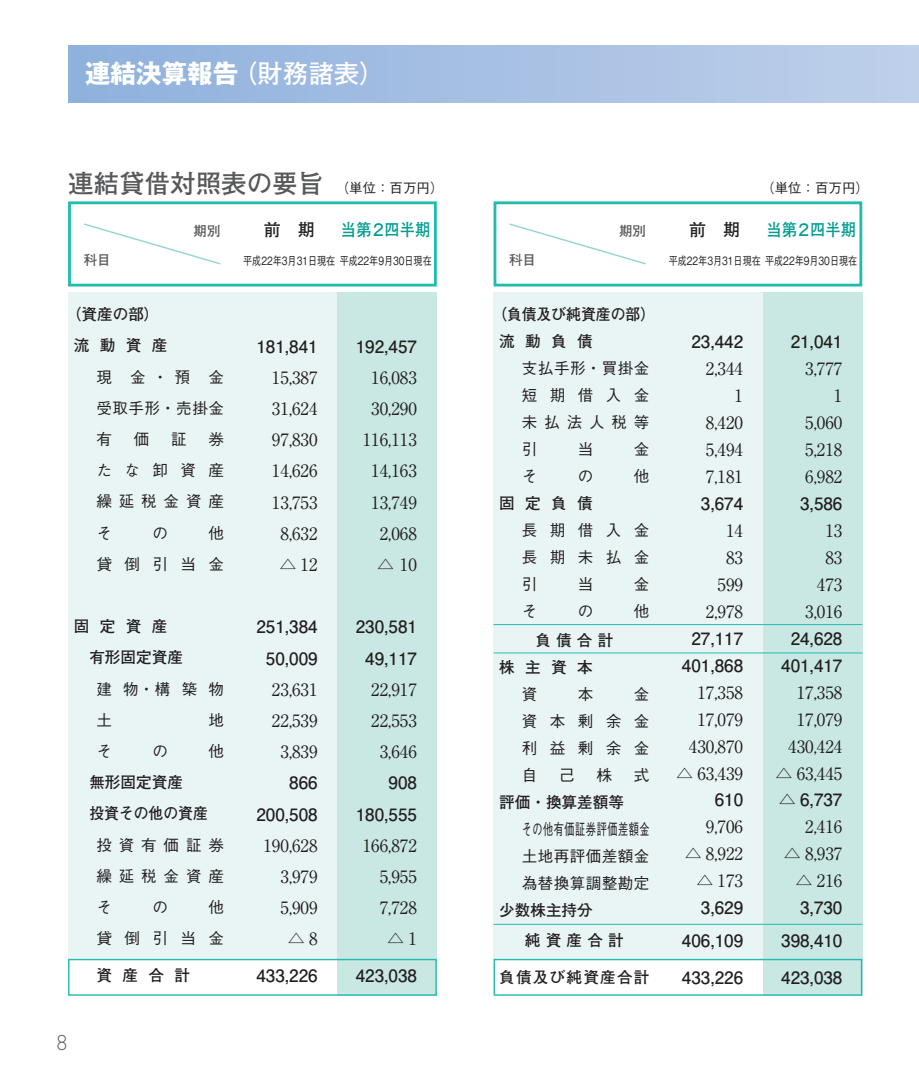
<style>
.page{position:relative;width:919px;height:1078px;background:#fff}
.page>*{position:absolute;margin:0;border:0;box-sizing:border-box;transform-origin:0 0}
.t1{font:25.6px "Futo Go B101 Pro Bold 90 pv RKSJ H";color:#57585a}
.t2{font:25.6px "Gothic MB101 Pro Bold 90 pv RKSJ H";color:#fff}
.t3{font:300 19.8px "Futura";color:#57585a}
.t4{font:17px/27px "Ryumin Pro Regular 90 pv RKSJ H";color:#231f20;text-align:right}
.t5{font:17px/31.2px "Futo Go B101 Pro Bold 90 pv RKSJ H";color:#231f20;text-align:center}
.t6{font:17px "Futo Go B101 Pro Bold 90 pv RKSJ H";color:#009d91;scale:.9 1}
.t7{font:15.6px/31.2px "Gothic BBB Pro Medium 90 pv RKSJ H";letter-spacing:.435em;color:#231f20;text-align:justify}
.t8{font:15.6px/31.2px "Futo Go B101 Pro Bold 90 pv RKSJ H";color:#231f20}
.t9{font:15.6px/27px "Gothic BBB Pro Medium 90 pv RKSJ H";letter-spacing:.435em;color:#231f20;text-align:justify;scale:.65 1}
.t10{font:15.6px "Futo Go B101 Pro Bold 90 pv RKSJ H";letter-spacing:.08em;color:#231f20}
.t11{font:13.4px "Gothic BBB Pro Medium 90 pv RKSJ H";color:#231f20}
.t12{font:13.4px "Futo Go B101 Pro Bold 90 pv RKSJ H";color:#57585a}
.t13{font:11.4px "Gothic BBB Pro Medium 90 pv RKSJ H";color:#231f20;scale:.8 1}
.s1{font-family:"Futo Go B101 Pro Bold 90 pv RKSJ H"}
.s2{font-family:"Gothic BBB Pro Medium 90 pv RKSJ H";font-size:13.4px;color:#231f20}
</style>
<div class="page">
<div style="left:68px;top:292px;width:369px;height:666px;background:#e9f5f4"></div>
<div style="left:337px;top:292px;width:100px;height:703px;background:#c9e8e4"></div>
<div style="left:68px;top:45px;width:850px;height:57px;background:linear-gradient(to right,#8fb1dd,#becfea)"></div>
<div style="left:68px;top:201px;width:369px;height:85px;border:3px solid #22bcaf"></div>
<div style="left:68px;top:958px;width:369px;height:37px;border:1px solid #22bcaf"></div>
<div style="left:493px;top:292px;width:369px;height:666px;background:#e9f5f4"></div>
<div style="left:763px;top:292px;width:99px;height:703px;background:#c9e8e4"></div>
<div style="left:493px;top:201px;width:369px;height:85px;border:3px solid #22bcaf"></div>
<div style="left:493px;top:958px;width:369px;height:37px;border:1px solid #22bcaf"></div>
<hr style="left:493px;top:652px;width:369px;height:1px;background:#22bcaf">
<hr style="left:493px;top:624px;width:369px;height:1px;background:#22bcaf">
<hr style="left:493px;top:923px;width:369px;height:1px;background:#22bcaf">
<svg style="left:84px;top:223px;width:137px;height:42px"></svg>
<svg style="left:509px;top:223px;width:137px;height:42px"></svg>
<h1 class="t2" style="left:85px;top:64px;width:301px">連結決算報告<span class="s1">（財務諸表）</span></h1>
<h1 class="t1" style="left:68px;top:173px;width:377px">連結貸借対照表の要旨 <span class="s2">（単位：百万円）</span></h1>
<p class="t11" style="left:761px;top:182px;width:109px">（単位：百万円）</p>
<p class="t12" style="left:193px;top:226px;width:28px">期別</p>
<p class="t5" style="left:264px;top:217px;width:53px">前　期</p>
<p class="t6" style="left:341px;top:223px;width:101px">当第２四半期</p>
<p class="t12" style="left:84px;top:254px;width:28px">科目</p>
<p class="t13" style="left:243px;top:256px;width:237px">平成22年3月31日現在 平成22年9月30日現在</p>
<p class="t12" style="left:619px;top:226px;width:28px">期別</p>
<p class="t5" style="left:689px;top:217px;width:53px">前　期</p>
<p class="t6" style="left:766px;top:223px;width:101px">当第２四半期</p>
<p class="t12" style="left:509px;top:254px;width:28px">科目</p>
<p class="t13" style="left:668px;top:256px;width:237px">平成22年3月31日現在 平成22年9月30日現在</p>
<p class="t8" style="left:66px;top:301px;width:103px;text-align:center">（資産の部）流 動 資 産</p>
<p class="t7" style="left:96px;top:363px;width:129px">現 金・預 金受取手形・売掛金有</p>
<p class="t7" style="left:134px;top:425px;width:17px">価</p>
<p class="t7" style="left:171px;top:425px;width:17px">証</p>
<p class="t7" style="left:96px;top:425px;width:129px;text-indent:112px">券たな卸資産繰延税金資産そ</p>
<p class="t7" style="left:96px;top:519px;width:129px;text-align:right">他<br>貸倒引当金</p>
<p class="t7" style="left:152px;top:519px;width:17px">の</p>
<p class="t8" style="left:74px;top:612px;width:111px">固 定 資 産　有形固定資産</p>
<p class="t7" style="left:96px;top:675px;width:129px">建物・構築物土</p>
<p class="t7" style="left:208px;top:706px;width:17px">地</p>
<p class="t7" style="left:96px;top:737px;width:17px">そ</p>
<p class="t7" style="left:152px;top:737px;width:17px">の</p>
<p class="t7" style="left:208px;top:737px;width:17px">他</p>
<p class="t8" style="left:89px;top:768px;width:120px;text-indent:-16px">　無形固定資産<br>投資その他の資産</p>
<p class="t7" style="left:96px;top:831px;width:129px">投資有価証券繰延税金資産そ</p>
<p class="t7" style="left:96px;top:893px;width:129px;text-align:right">他<br>貸倒引当金</p>
<p class="t8" style="left:96px;top:961px;width:95px">資 産 合 計</p>
<p class="t7" style="left:152px;top:893px;width:17px">の</p>
<p class="t3" style="left:56px;top:1033px;width:14px">8</p>
<p class="t5" style="left:256px;top:333px;width:63px">181,841</p>
<p class="t4" style="left:272px;top:364px;width:47px;line-height:31.2px;text-align:center">15,387<br>31,624<br>97,830<br>14,626<br>13,753<br>8,632 △ 12</p>
<p class="t5" style="left:256px;top:613px;width:63px">251,384<br>50,009</p>
<p class="t4" style="left:272px;top:676px;width:47px;line-height:31.2px;text-align:center">23,631<br>22,539<br>3,839</p>
<p class="t5" style="left:256px;top:769px;width:63px;text-align:right">866<br>200,508</p>
<p class="t4" style="left:263px;top:832px;width:56px;line-height:31.2px">190,628<br>3,979<br>5,909 △8</p>
<p class="t5" style="left:256px;top:962px;width:63px">433,226</p>
<p class="t5" style="left:356px;top:333px;width:63px">192,457</p>
<p class="t4" style="left:363px;top:364px;width:56px;line-height:31.2px">16,083<br>30,290<br>116,113<br>14,163<br>13,749<br>2,068 △ 10</p>
<p class="t5" style="left:356px;top:613px;width:63px">230,581<br>49,117</p>
<p class="t4" style="left:371px;top:676px;width:47px;line-height:31.2px;text-align:center">22,917<br>22,553<br>3,646</p>
<p class="t5" style="left:356px;top:769px;width:63px;text-align:right">908<br>180,555</p>
<p class="t4" style="left:363px;top:832px;width:56px;line-height:31.2px">166,872<br>5,955<br>7,728 △1</p>
<p class="t5" style="left:356px;top:962px;width:63px">423,038</p>
<p class="t8" style="left:499px;top:303px;width:158px;line-height:27px;text-indent:-8px">（負債及び純資産の部）流 動 負 債</p>
<p class="t7" style="left:522px;top:356px;width:129px;line-height:27px">支払手形・買掛金短期借入金未払法人税等引</p>
<p class="t7" style="left:578px;top:435px;width:17px">当</p>
<p class="t7" style="left:634px;top:435px;width:17px">金</p>
<p class="t7" style="left:522px;top:462px;width:17px">そ</p>
<p class="t7" style="left:578px;top:462px;width:17px">の</p>
<p class="t7" style="left:634px;top:462px;width:17px">他</p>
<p class="t8" style="left:499px;top:489px;width:95px">固 定 負 債</p>
<p class="t7" style="left:522px;top:518px;width:129px;line-height:27px">長期借入金長期未払金引</p>
<p class="t7" style="left:578px;top:570px;width:17px">当</p>
<p class="t7" style="left:634px;top:570px;width:17px">金</p>
<p class="t7" style="left:522px;top:597px;width:17px">そ</p>
<p class="t7" style="left:578px;top:597px;width:17px">の</p>
<p class="t7" style="left:634px;top:597px;width:17px">他</p>
<p class="t8" style="left:499px;top:629px;width:116px;line-height:27px;text-indent:36px">負 債 合 計株 主 資 本</p>
<p class="t7" style="left:522px;top:680px;width:37px">資　</p>
<p class="t7" style="left:578px;top:680px;width:37px">本　</p>
<p class="t7" style="left:522px;top:682px;width:129px;line-height:27px;text-indent:112px">金資本剰余金利益剰余金自</p>
<p class="t7" style="left:559px;top:761px;width:17px">己</p>
<p class="t7" style="left:596px;top:761px;width:17px">株</p>
<p class="t7" style="left:634px;top:761px;width:17px">式</p>
<p class="t8" style="left:499px;top:788px;width:126px">評価・換算差額等</p>
<p class="t9" style="left:522px;top:817px;width:198px">その他有価証券評価差額金土地再評価差額金為替換算調整勘定</p>
<p class="t8" style="left:525px;top:896px;width:100px;line-height:29.8px;text-indent:-26px">少数株主持分<br>純 資 産 合 計</p>
<p class="t10" style="left:499px;top:970px;width:152px">負債及び純資産合計</p>
<p class="t5" style="left:691px;top:328px;width:53px">23,442</p>
<p class="t4" style="left:706px;top:357px;width:39px">2,344<br>1<br>8,420<br>5,494<br>7,181</p>
<p class="t5" style="left:700px;top:490px;width:44px">3,674</p>
<p class="t4" style="left:706px;top:519px;width:39px">14<br>83<br>599<br>2,978</p>
<p class="t5" style="left:682px;top:627px;width:63px;line-height:27px">27,117<br>401,868</p>
<p class="t4" style="left:676px;top:681px;width:68px">17,358<br>17,079<br>430,870 △ 63,439</p>
<p class="t5" style="left:714px;top:786px;width:30px">610</p>
<p class="t4" style="left:684px;top:815px;width:60px">9,706<br>△ 8,922 △ 173</p>
<p class="t5" style="left:682px;top:893px;width:63px;line-height:32.6px;text-align:right">3,629<br>406,109</p>
<p class="t5" style="left:682px;top:964px;width:63px">433,226</p>
<p class="t5" style="left:790px;top:328px;width:53px">21,041</p>
<p class="t4" style="left:805px;top:357px;width:39px">3,777<br>1<br>5,060<br>5,218<br>6,982</p>
<p class="t5" style="left:800px;top:490px;width:44px">3,586</p>
<p class="t4" style="left:805px;top:519px;width:39px">13<br>83<br>473<br>3,016</p>
<p class="t5" style="left:781px;top:627px;width:63px;line-height:27px">24,628<br>401,417</p>
<p class="t4" style="left:775px;top:681px;width:68px">17,358<br>17,079<br>430,424 △ 63,445</p>
<p class="t5" style="left:778px;top:786px;width:65px">△ 6,737</p>
<p class="t4" style="left:783px;top:815px;width:60px">2,416<br>△ 8,937 △ 216</p>
<p class="t5" style="left:781px;top:893px;width:63px;line-height:32.6px;text-align:right">3,730<br>398,410</p>
<p class="t5" style="left:781px;top:964px;width:63px">423,038</p>
</div>
